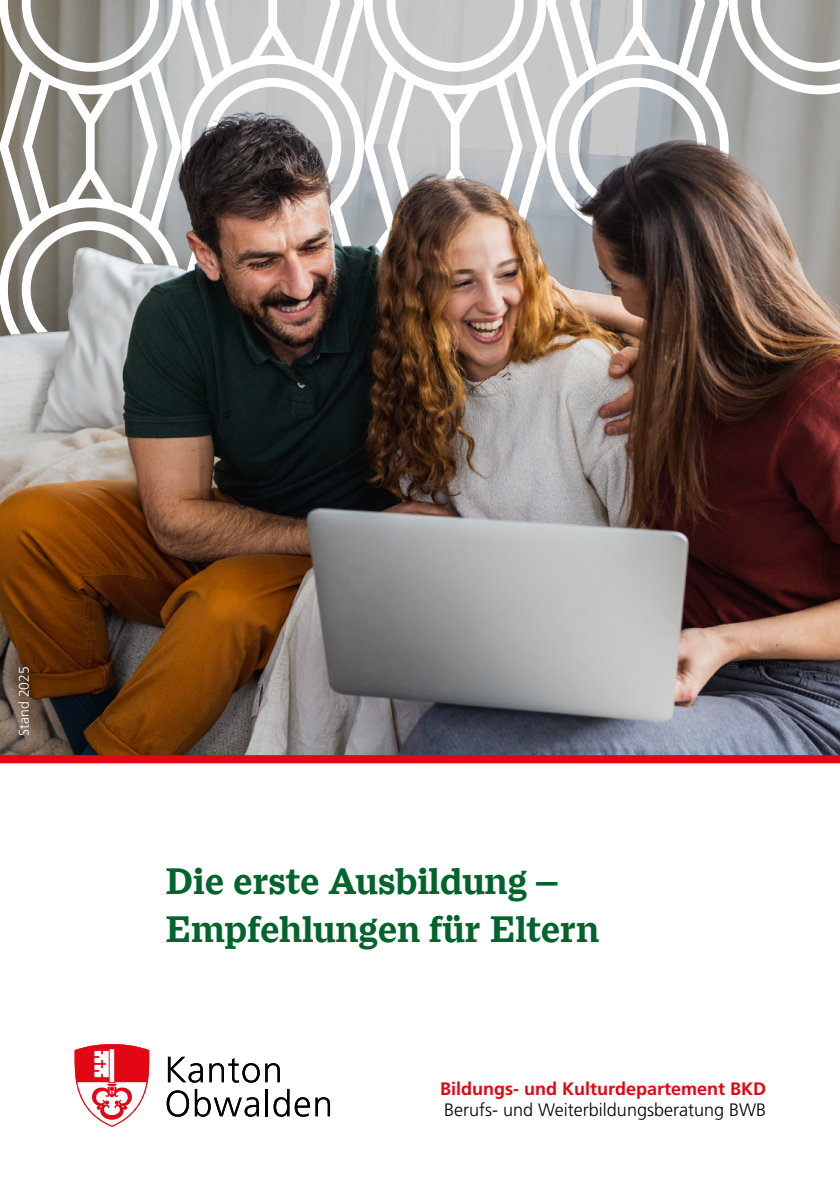
<style>
.page{position:relative;width:840px;height:1191px;background:#fff}
.page>*{position:absolute;margin:0;border:0;box-sizing:border-box;transform-origin:0 0}
.t1{font:700 40px/48px "Macklin Text";color:#00642c}
.t2{font:300 18px "Frutiger LT Pro";color:#000}
.t3{font:700 18px "Frutiger LT Pro";color:#e30613}
.t4{font:300 14px "Frutiger LT Pro";color:#fff}
</style>
<div class="page">
<img style="left:0;top:94px;width:839px;height:661px">
<svg style="left:0;top:0;width:181px;height:667px"></svg>
<svg style="left:22px;top:508px;width:137px;height:136px"></svg>
<svg style="left:181px;top:0;width:183px;height:524px"></svg>
<img style="left:364px;top:0;width:182px;height:381px">
<svg style="left:546px;top:0;width:182px;height:237px"></svg>
<svg style="left:728px;top:0;width:111px;height:94px"></svg>
<svg style="left:168px;top:1056px;width:35px;height:26px"></svg>
<svg style="left:209px;top:1058px;width:70px;height:24px"></svg>
<svg style="left:166px;top:1090px;width:23px;height:26px"></svg>
<svg style="left:195px;top:1089px;width:64px;height:27px"></svg>
<hr style="left:265px;top:1089px;width:2px;height:27px;background:#000">
<svg style="left:273px;top:1089px;width:57px;height:27px"></svg>
<svg style="left:75px;top:1044px;width:74px;height:82px"></svg>
<div style="left:0;top:755px;width:839px;height:8px;background:#e30613"></div>
<p class="t4" style="left:16px;top:735px;width:71px;rotate:-90deg">Stand 2025</p>
<p class="t1" style="left:165px;top:857px;width:435px">Die erste Ausbildung —<br>Empfehlungen für Eltern</p>
<p class="t3" style="left:440px;top:1078px;width:327px">Bildungs- und Kulturdepartement BKD</p>
<p class="t2" style="left:444px;top:1099px;width:323px">Berufs- und Weiterbildungsberatung BWB</p>
</div>
